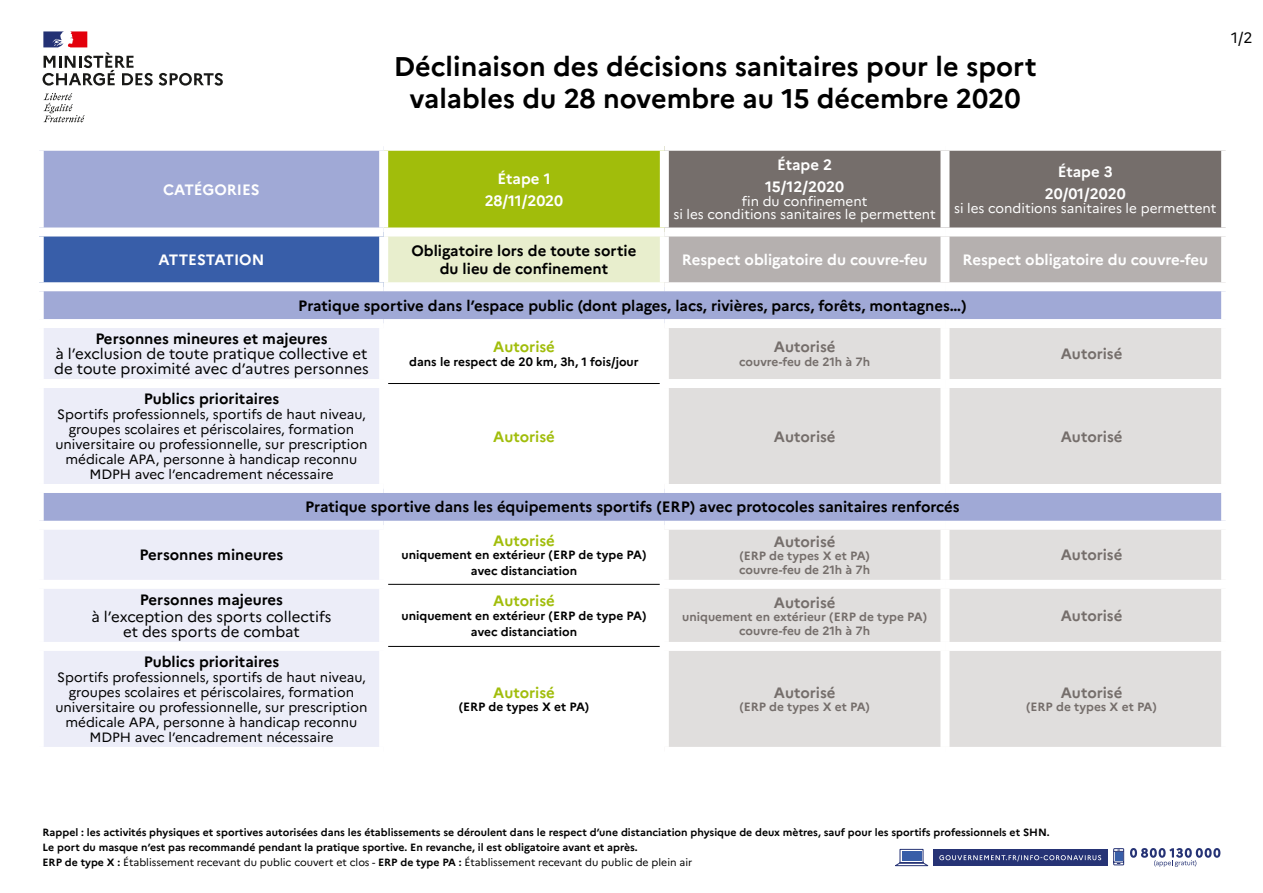
<style>
.page{position:relative;width:1263px;height:893px;background:#fff}
.page>*{position:absolute;margin:0;border:0;box-sizing:border-box;transform-origin:0 0}
.t1{font:700 27px/32.4px "Marianne";color:#000;text-align:center}
.t2{font:700 15px/18px "Marianne";color:#000;text-align:center}
.t3{font:700 15px/22px "Marianne";color:#fff;text-align:center}
.t4{font:15px/15px "Marianne";color:#000}
.t5{font:700 15px "Marianne";color:#756e6b}
.t6{font:700 15px "Marianne";color:#a1bd0b}
.t7{font:13.5px/15px "Marianne";color:#000;text-align:center}
.t8{font:13.5px/13.5px "Marianne";color:#fff;text-align:center}
.t9{font:700 12px/15.6px "Marianne";color:#000;text-align:center}
.t10{font:700 12px/13.5px "Marianne";color:#756e6b}
.t11{font:700 10.5px/14.7px "Marianne";color:#000}
.s1{font-weight:400}
</style>
<div class="page">
<div style="left:44px;top:151px;width:1177px;height:168px;background:#a0a9d6"></div>
<div style="left:384px;top:146px;width:280px;height:86px;background:#a1bd0b"></div>
<div style="left:669px;top:151px;width:552px;height:76px;background:#756e6b"></div>
<div style="left:39px;top:232px;width:345px;height:55px;background:#385ea9"></div>
<div style="left:384px;top:232px;width:280px;height:55px;background:#e8eecd"></div>
<div style="left:669px;top:236px;width:552px;height:46px;background:#b5b0af"></div>
<svg style="left:44px;top:328px;width:340px;height:419px;background:#e6e7f5"></svg>
<svg style="left:384px;top:493px;width:280px;height:153px"></svg>
<svg style="left:664px;top:328px;width:557px;height:419px;background:#dbdadc"></svg>
<div style="left:35px;top:379px;width:353px;height:9px;background:#fff"></div>
<div style="left:35px;top:484px;width:349px;height:9px;background:#fff"></div>
<div style="left:664px;top:484px;width:281px;height:9px;background:#fff"></div>
<div style="left:945px;top:484px;width:285px;height:9px;background:#fff"></div>
<div style="left:35px;top:521px;width:349px;height:9px;background:#fff"></div>
<div style="left:384px;top:521px;width:280px;height:9px;background:#fff"></div>
<div style="left:664px;top:521px;width:281px;height:9px;background:#fff"></div>
<div style="left:945px;top:521px;width:285px;height:9px;background:#fff"></div>
<div style="left:35px;top:580px;width:353px;height:9px;background:#fff"></div>
<div style="left:35px;top:642px;width:353px;height:9px;background:#fff"></div>
<div style="left:384px;top:142px;width:280px;height:9px;background:#fff"></div>
<div style="left:940px;top:151px;width:9px;height:76px;background:#fff"></div>
<div style="left:35px;top:227px;width:349px;height:9px;background:#fff"></div>
<div style="left:35px;top:236px;width:9px;height:46px;background:#fff"></div>
<div style="left:384px;top:227px;width:280px;height:9px;background:#fff"></div>
<div style="left:664px;top:227px;width:281px;height:9px;background:#fff"></div>
<div style="left:945px;top:227px;width:285px;height:9px;background:#fff"></div>
<div style="left:940px;top:236px;width:9px;height:46px;background:#fff"></div>
<div style="left:35px;top:282px;width:349px;height:9px;background:#fff"></div>
<div style="left:384px;top:282px;width:280px;height:9px;background:#fff"></div>
<div style="left:664px;top:282px;width:281px;height:9px;background:#fff"></div>
<div style="left:945px;top:282px;width:285px;height:9px;background:#fff"></div>
<div style="left:379px;top:151px;width:9px;height:76px;background:#fff"></div>
<div style="left:660px;top:151px;width:9px;height:76px;background:#fff"></div>
<div style="left:379px;top:236px;width:9px;height:46px;background:#fff"></div>
<div style="left:660px;top:236px;width:9px;height:46px;background:#fff"></div>
<div style="left:379px;top:328px;width:9px;height:51px;background:#fff"></div>
<div style="left:379px;top:388px;width:9px;height:96px;background:#fff"></div>
<div style="left:379px;top:530px;width:9px;height:50px;background:#fff"></div>
<div style="left:379px;top:589px;width:9px;height:53px;background:#fff"></div>
<div style="left:379px;top:651px;width:9px;height:96px;background:#fff"></div>
<hr style="left:388px;top:584px;width:272px;height:1px;background:#000">
<hr style="left:388px;top:646px;width:272px;height:1px;background:#000">
<div style="left:660px;top:530px;width:9px;height:50px;background:#fff"></div>
<div style="left:940px;top:530px;width:9px;height:50px;background:#fff"></div>
<div style="left:660px;top:589px;width:9px;height:53px;background:#fff"></div>
<div style="left:940px;top:589px;width:9px;height:53px;background:#fff"></div>
<div style="left:660px;top:651px;width:9px;height:96px;background:#fff"></div>
<div style="left:940px;top:651px;width:9px;height:96px;background:#fff"></div>
<hr style="left:388px;top:383px;width:272px;height:1px;background:#000">
<div style="left:660px;top:328px;width:9px;height:51px;background:#fff"></div>
<div style="left:940px;top:328px;width:9px;height:51px;background:#fff"></div>
<div style="left:660px;top:388px;width:9px;height:96px;background:#fff"></div>
<div style="left:940px;top:388px;width:9px;height:96px;background:#fff"></div>
<div style="left:660px;top:379px;width:285px;height:9px;background:#fff"></div>
<div style="left:945px;top:379px;width:285px;height:9px;background:#fff"></div>
<div style="left:660px;top:580px;width:285px;height:9px;background:#fff"></div>
<div style="left:945px;top:580px;width:285px;height:9px;background:#fff"></div>
<div style="left:660px;top:642px;width:285px;height:9px;background:#fff"></div>
<div style="left:945px;top:642px;width:285px;height:9px;background:#fff"></div>
<svg style="left:43px;top:93px;width:42px;height:29px"></svg>
<svg style="left:159px;top:73px;width:64px;height:13px"></svg>
<svg style="left:43px;top:31px;width:110px;height:55px"></svg>
<svg style="left:1130px;top:848px;width:90px;height:19px"></svg>
<svg style="left:1113px;top:848px;width:11px;height:17px"></svg>
<div style="left:1115px;top:852px;width:7px;height:9px;background:#385ea8"></div>
<svg style="left:895px;top:849px;width:34px;height:17px"></svg>
<div style="left:902px;top:851px;width:19px;height:10px;background:#385ea8"></div>
<div style="left:933px;top:849px;width:175px;height:17px;background:#263375"></div>
<svg style="left:939px;top:855px;width:162px;height:6px"></svg>
<h1 class="t1" style="left:394px;top:50px;width:644px">Déclinaison des décisions sanitaires pour le sport valables du 28 novembre au 15 décembre 2020</h1>
<p class="t4" style="left:1231px;top:30px;width:23px">1/2</p>
<p class="t3" style="left:163px;top:178px;width:98px">CATÉGORIES</p>
<p class="t3" style="left:485px;top:167px;width:80px">Étape 1<br>28/11/2020</p>
<p class="t3" style="left:765px;top:154px;width:80px">Étape 2<br>15/12/2020</p>
<p class="t8" style="left:673px;top:194px;width:264px">fin du confinement<br>si les conditions sanitaires le permettent</p>
<p class="t3" style="left:1045px;top:161px;width:83px">Étape 3<br>20/01/2020</p>
<p class="t8" style="left:954px;top:201px;width:264px">si les conditions sanitaires le permettent</p>
<p class="t3" style="left:159px;top:249px;width:107px">ATTESTATION</p>
<p class="t2" style="left:411px;top:242px;width:226px">Obligatoire lors de toute sortie du lieu de confinement</p>
<p class="t3" style="left:682px;top:249px;width:247px">Respect obligatoire du couvre-feu</p>
<p class="t3" style="left:962px;top:249px;width:247px">Respect obligatoire du couvre-feu</p>
<p class="t2" style="left:298px;top:296px;width:670px">Pratique sportive dans l’espace public (dont plages, lacs, rivières, parcs, forêts, montagnes…)</p>
<p class="t2" style="left:95px;top:330px;width:234px">Personnes mineures et majeures</p>
<p class="t4" style="left:54px;top:346px;width:316px">à l’exclusion de toute pratique collective et de toute proximité avec d’autres personnes</p>
<p class="t5" style="left:774px;top:338px;width:63px">Autorisé</p>
<p class="t10" style="left:739px;top:355px;width:133px">couvre-feu de 21h à 7h</p>
<p class="t6" style="left:493px;top:338px;width:63px">Autorisé</p>
<p class="t9" style="left:409px;top:354px;width:231px">dans le respect de 20 km, 3h, 1 fois/jour</p>
<p class="t5" style="left:1061px;top:345px;width:63px">Autorisé</p>
<p class="t2" style="left:144px;top:390px;width:137px">Publics prioritaires</p>
<p class="t7" style="left:55px;top:407px;width:314px">Sportifs professionnels, sportifs de haut niveau, groupes scolaires et périscolaires, formation universitaire ou professionnelle, sur prescription médicale APA, personne à handicap reconnu MDPH avec l’encadrement nécessaire</p>
<p class="t6" style="left:493px;top:427px;width:63px">Autorisé</p>
<p class="t5" style="left:774px;top:427px;width:63px">Autorisé</p>
<p class="t5" style="left:1061px;top:427px;width:63px">Autorisé</p>
<p class="t2" style="left:140px;top:546px;width:145px">Personnes mineures</p>
<p class="t2" style="left:305px;top:498px;width:656px">Pratique sportive dans les équipements sportifs (ERP) avec protocoles sanitaires renforcés</p>
<p class="t6" style="left:493px;top:531px;width:63px">Autorisé</p>
<p class="t9" style="left:402px;top:547px;width:246px">uniquement en extérieur (ERP de type PA) avec distanciation</p>
<p class="t5" style="left:774px;top:532px;width:63px">Autorisé</p>
<p class="t10" style="left:739px;top:549px;width:133px">(ERP de types X et PA) couvre-feu de 21h à 7h</p>
<p class="t5" style="left:1061px;top:546px;width:63px">Autorisé</p>
<p class="t2" style="left:140px;top:591px;width:144px">Personnes majeures</p>
<p class="t4" style="left:91px;top:609px;width:241px;text-align:center">à l’exception des sports collectifs et des sports de combat</p>
<p class="t2" style="left:144px;top:653px;width:137px">Publics prioritaires</p>
<p class="t7" style="left:55px;top:670px;width:314px">Sportifs professionnels, sportifs de haut niveau, groupes scolaires et périscolaires, formation universitaire ou professionnelle, sur prescription médicale APA, personne à handicap reconnu MDPH avec l’encadrement nécessaire</p>
<p class="t6" style="left:493px;top:592px;width:63px">Autorisé</p>
<p class="t9" style="left:402px;top:608px;width:246px">uniquement en extérieur (ERP de type PA) avec distanciation</p>
<p class="t6" style="left:493px;top:683px;width:63px">Autorisé</p>
<p class="t9" style="left:459px;top:699px;width:132px">(ERP de types X et PA)</p>
<p class="t5" style="left:774px;top:593px;width:63px">Autorisé</p>
<p class="t10" style="left:682px;top:610px;width:246px;text-align:center">uniquement en extérieur (ERP de type PA) couvre-feu de 21h à 7h</p>
<p class="t5" style="left:1061px;top:606px;width:63px">Autorisé</p>
<p class="t5" style="left:774px;top:683px;width:63px">Autorisé</p>
<p class="t10" style="left:739px;top:700px;width:132px">(ERP de types X et PA)</p>
<p class="t5" style="left:1061px;top:683px;width:63px">Autorisé</p>
<p class="t10" style="left:1026px;top:700px;width:132px">(ERP de types X et PA)</p>
<p class="t11" style="left:43px;top:825px;width:1009px">Rappel : les activités physiques et sportives autorisées dans les établissements se déroulent dans le respect d’une distanciation physique de deux mètres, sauf pour les sportifs professionnels et SHN.<br>Le port du masque n’est pas recommandé pendant la pratique sportive. En revanche, il est obligatoire avant et après.<br>ERP de type X : <span class="s1">Établissement recevant du public couvert et clos -</span> ERP de type PA : <span class="s1">Établissement recevant du public de plein air</span></p>
</div>
